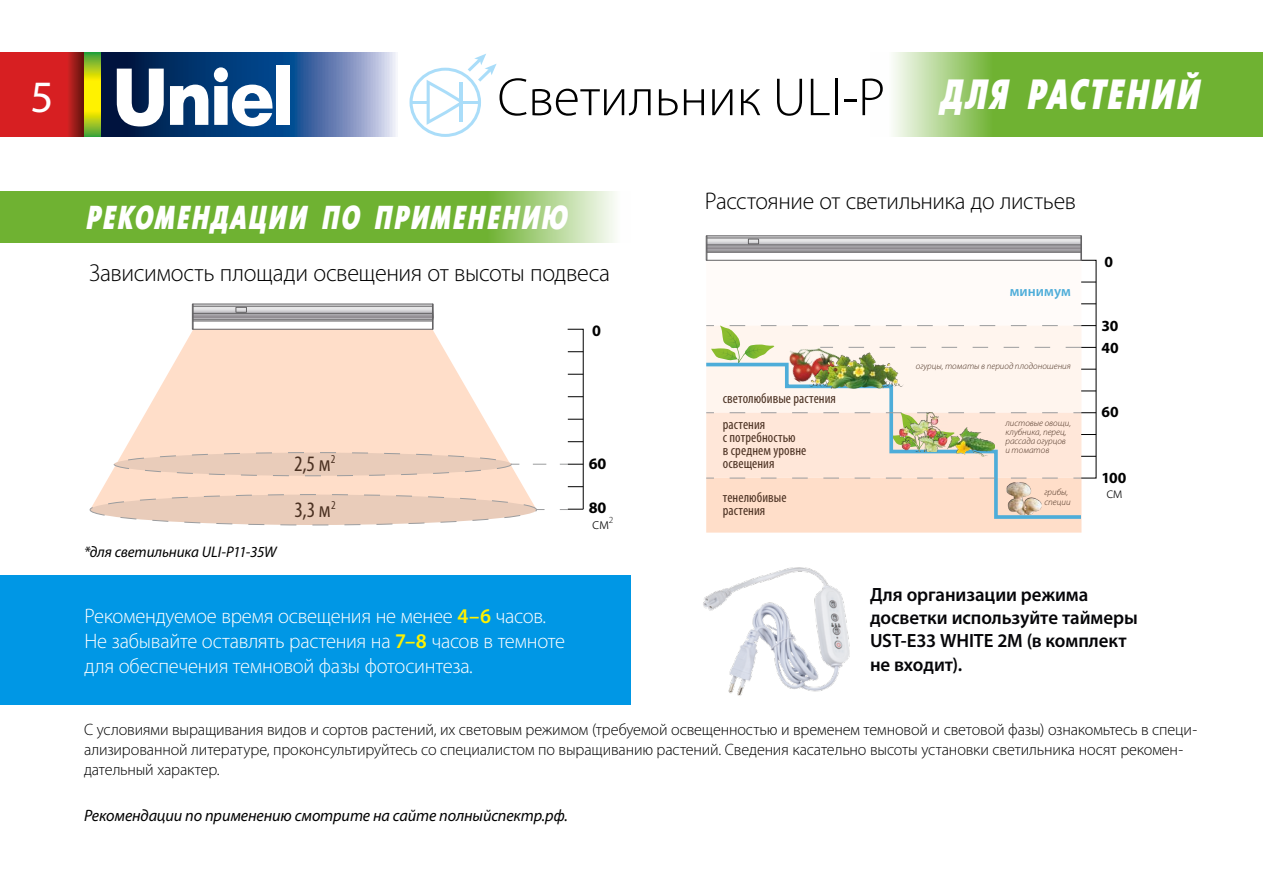
<style>
.page{position:relative;width:1263px;height:893px;background:#fff}
.page>*{position:absolute;margin:0;border:0;box-sizing:border-box;transform-origin:0 0}
.t1{font:300 54px "Myriad Pro";color:#000}
.t2{font:45px "Myriad Pro";color:#fff}
.t3{font:italic 33px "Futuris X Cond C";color:#fff}
.t4{font:300 24.6px "Myriad Pro";letter-spacing:-.01em;color:#000}
.t5{font:300 24.15px "Myriad Pro";letter-spacing:-.015em;color:#000}
.t6{font:condensed 22.05px "Myriad Pro";color:#4a3021}
.t7{font:300 21px/25.2px "Myriad Pro";letter-spacing:-.01em;color:#fff}
.t8{font:600 19.2px/23.1px "Myriad Pro";letter-spacing:-.005em;color:#050508}
.t9{font:300 16.5px/19.8px "Myriad Pro";letter-spacing:-.01em;color:#000}
.t10{font:italic 16.5px "Myriad Pro";letter-spacing:-.01em;color:#000}
.t11{font:700 16.05px "Myriad Pro";color:#000}
.t12{font:300 16.05px "Myriad Pro";color:#000}
.t13{font:700 15.45px "Myriad Pro";color:#000}
.t14{font:300 15.45px "Myriad Pro";color:#000}
.t15{font:italic 15.3px "Myriad Pro";letter-spacing:-.01em;color:#000}
.t16{font:condensed 14.25px/12.9px "Myriad Pro";letter-spacing:.005em;color:#4a3021}
.t17{font:600 14.25px "Myriad Pro";letter-spacing:.005em;color:#4eadd9}
.t18{font:italic 300 9px/9px "Myriad Pro";color:#4a3021}
.s1{font-family:"Futuris X Cond C";font-weight:400;font-style:italic;font-size:42px;color:#fff}
.s2{font-weight:600;color:#fff100}
</style>
<div class="page">
<svg style="left:101px;top:53px;width:295px;height:84px;background:#446596"></svg>
<svg style="left:117px;top:69px;width:47px;height:57px"></svg>
<svg style="left:170px;top:85px;width:38px;height:40px"></svg>
<svg style="left:214px;top:67px;width:59px;height:59px"></svg>
<div style="left:277px;top:66px;width:13px;height:59px;background:#fff"></div>
<svg style="left:0;top:53px;width:84px;height:84px;background:#ca1e1f"></svg>
<svg style="left:84px;top:53px;width:17px;height:84px"></svg>
<svg style="left:893px;top:53px;width:370px;height:84px;background:#81bb4c"></svg>
<svg style="left:409px;top:54px;width:88px;height:83px"></svg>
<hr style="left:412px;top:101px;width:17px;height:3px;background:#aaddf9">
<hr style="left:461px;top:101px;width:18px;height:3px;background:#aaddf9">
<svg style="left:0;top:191px;width:615px;height:51px;background:#7db946"></svg>
<svg style="left:706px;top:236px;width:390px;height:297px"></svg>
<hr style="left:707px;top:238px;width:374px;height:1px;background:#636264">
<hr style="left:707px;top:245px;width:374px;height:1px;background:#636264">
<hr style="left:707px;top:251px;width:374px;height:1px;background:#636264">
<hr style="left:707px;top:252px;width:374px;height:1px;background:#636264">
<svg style="left:560px;top:328px;width:24px;height:182px"></svg>
<svg style="left:91px;top:329px;width:445px;height:179px;fill:#ffdec9"></svg>
<svg style="left:194px;top:307px;width:237px;height:12px;background:#bdbbbe"></svg>
<div style="left:192px;top:304px;width:241px;height:26px;border:1px solid #636264"></div>
<div style="left:236px;top:307px;width:11px;height:6px;border:1px solid #636264"></div>
<svg style="left:193px;top:304px;width:1px;height:25px"></svg>
<svg style="left:432px;top:304px;width:1px;height:25px"></svg>
<hr style="left:193px;top:306px;width:239px;height:1px;background:#636264">
<hr style="left:193px;top:313px;width:239px;height:1px;background:#636264">
<hr style="left:193px;top:319px;width:239px;height:1px;background:#636264">
<hr style="left:193px;top:321px;width:239px;height:1px;background:#636264">
<div style="left:114px;top:453px;width:397px;height:23px;background:#e9ccba;border-radius:50%"></div>
<div style="left:114px;top:452px;width:398px;height:24px;border:1px dashed #9b9c9e;border-radius:50%"></div>
<div style="left:90px;top:495px;width:446px;height:30px;background:#e9ccba;border-radius:50%"></div>
<div style="left:90px;top:494px;width:447px;height:31px;border:1px dashed #9b9c9e;border-radius:50%"></div>
<div style="left:0;top:575px;width:630px;height:130px;background:#0097e5"></div>
<img style="left:703px;top:567px;width:147px;height:129px">
<h2 class="t2" style="left:30px;top:69px;width:25px">5</h2>
<h1 class="t1" style="left:497px;top:67px;width:711px">Cветильник ULI-P <span class="s1">ДЛЯ РАСТЕНИЙ</span></h1>
<h3 class="t3" style="left:85px;top:200px;width:490px">РЕКОМЕНДАЦИИ ПО ПРИМЕНЕНИЮ</h3>
<h3 class="t4" style="left:89px;top:260px;width:523px">Зависимость площади освещения от высоты подвеса</h3>
<p class="t11" style="left:592px;top:320px;width:10px">0</p>
<h3 class="t6" style="left:294px;top:450px;width:43px">2,5 м<sup>2</sup></h3>
<p class="t15" style="left:84px;top:542px;width:194px">*для светильника ULI-P11-35W</p>
<h3 class="t6" style="left:295px;top:496px;width:43px">3,3 м<sup>2</sup></h3>
<p class="t7" style="left:85px;top:603px;width:482px">Рекомендуемое время освещения не менее <span class="s2">4–6</span> часов.<br>Не забывайте оставлять растения на <span class="s2">7–8</span> часов в темноте для обеспечения темновой фазы фотосинтеза.</p>
<p class="t11" style="left:589px;top:454px;width:19px">60</p>
<p class="t11" style="left:589px;top:497px;width:19px">80</p>
<p class="t12" style="left:592px;top:515px;width:23px">см<sup>2</sup></p>
<h3 class="t5" style="left:705px;top:188px;width:373px">Расстояние от светильника до листьев</h3>
<p class="t17" style="left:1010px;top:282px;width:63px">минимум</p>
<p class="t16" style="left:723px;top:391px;width:115px">светолюбивые растения</p>
<p class="t16" style="left:723px;top:418px;width:85px">растения<br>с потребностью<br>в среднем уровне освещения</p>
<p class="t16" style="left:723px;top:491px;width:65px">тенелюбивые растения</p>
<p class="t18" style="left:916px;top:361px;width:156px">огурцы, томаты в период плодоношения</p>
<p class="t18" style="left:1005px;top:418px;width:67px">листовые овощи, клубника, перец, рассада огурцов и томатов</p>
<p class="t18" style="left:1044px;top:488px;width:28px">грибы, специи</p>
<p class="t13" style="left:1105px;top:252px;width:10px">0</p>
<p class="t13" style="left:1101px;top:316px;width:19px">30</p>
<p class="t13" style="left:1101px;top:337px;width:19px">40</p>
<p class="t13" style="left:1101px;top:402px;width:19px">60</p>
<p class="t13" style="left:1101px;top:468px;width:27px">100</p>
<p class="t14" style="left:1106px;top:485px;width:18px">см</p>
<p class="t8" style="left:870px;top:583px;width:269px">Для организации режима досветки используйте таймеры<br>UST-E33 WHITE 2M (в комплект не входит).</p>
<p class="t9" style="left:84px;top:720px;width:1114px">С условиями выращивания видов и сортов растений, их световым режимом (требуемой освещенностью и временем темновой и световой фазы) ознакомьтесь в специ&shy;ализированной литературе, проконсультируйтесь со специалистом по выращиванию растений. Сведения касательно высоты установки светильника носят рекомен&shy;дательный характер.</p>
<p class="t10" style="left:84px;top:805px;width:485px">Рекомендации по применению смотрите на сайте полныйспектр.рф.</p>
</div>
